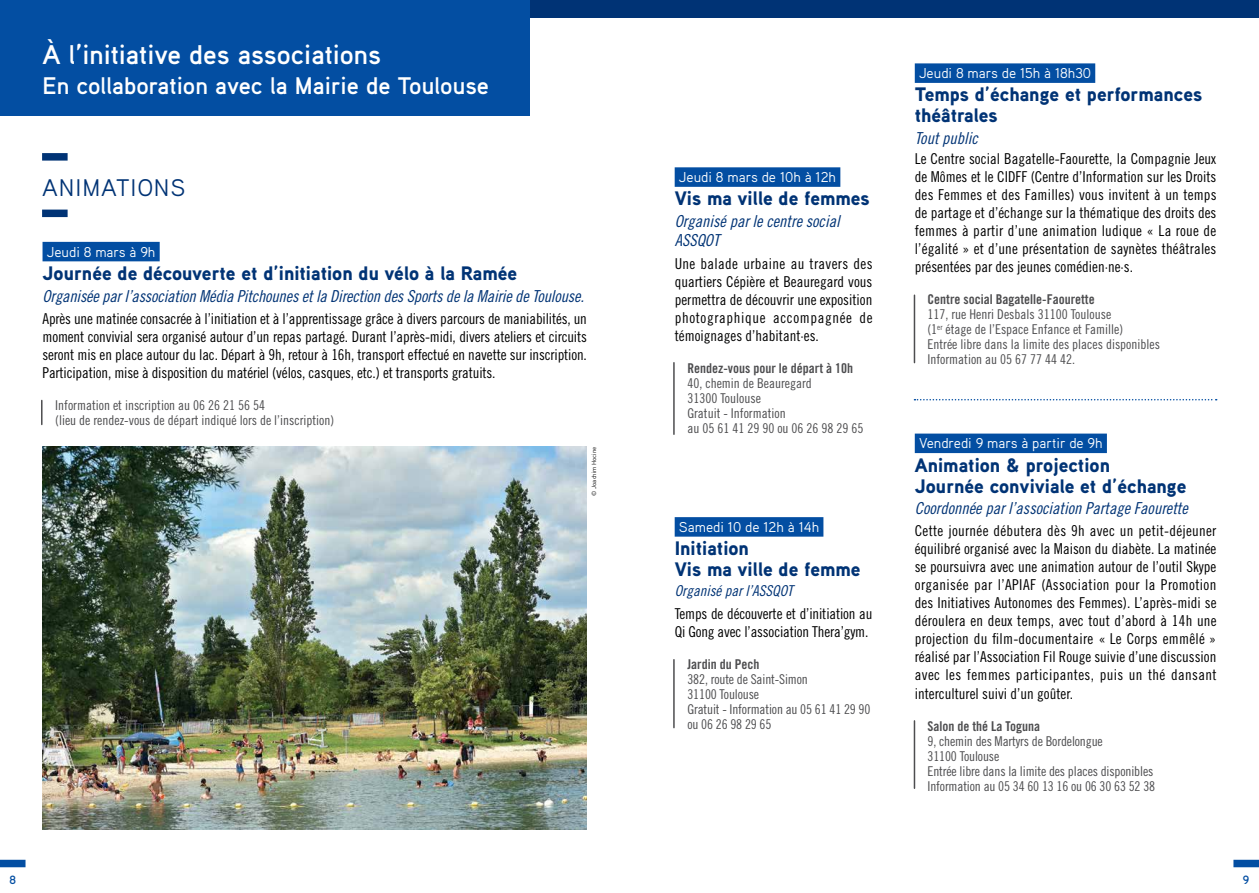
<style>
.page{position:relative;width:1259px;height:893px;background:#fff}
.page>*{position:absolute;margin:0;border:0;box-sizing:border-box;transform-origin:0 0}
.t1{font:700 27px "Aaux Pro";color:#fff}
.t2{font:700 24px "Aaux Pro";color:#fff}
.t3{font:24px "Aaux Pro";letter-spacing:.04em;color:#003375}
.t4{font:900 19.5px/21px "Aaux Pro";color:#003375}
.t5{font:16.5px/19.5px "Trade Gothic Cond Eighteen Obl";color:#003375}
.t6{font:15px/18px "Trade Gothic Cond Eighteen";color:#000;text-align:justify}
.t7{font:15px "Trade Gothic Cond Eighteen Obl";color:#003375}
.t8{font:14.25px "Aaux Pro";color:#fff}
.t9{font:13.5px/15px "Trade Gothic Cond Eighteen";color:#4d4d4f}
.t10{font:13.5px "Trade Gothic Bold Cond Twenty";color:#4d4d4f}
.t11{font:700 12px "Aaux Pro";color:#034ea2}
.t12{font:6px "DIN";color:#000}
</style>
<div class="page">
<div style="left:43px;top:242px;width:117px;height:19px;background:#034ea2"></div>
<hr style="left:41px;top:400px;width:2px;height:24px;background:#4d4d4f">
<hr style="left:913px;top:721px;width:2px;height:67px;background:#4d4d4f">
<div style="left:674px;top:167px;width:166px;height:20px;background:#034ea2"></div>
<div style="left:674px;top:517px;width:149px;height:20px;background:#034ea2"></div>
<hr style="left:673px;top:363px;width:1px;height:71px;background:#4d4d4f">
<hr style="left:673px;top:660px;width:1px;height:68px;background:#4d4d4f">
<div style="left:914px;top:63px;width:181px;height:20px;background:#034ea2"></div>
<div style="left:914px;top:434px;width:193px;height:19px;background:#034ea2"></div>
<div style="left:42px;top:210px;width:26px;height:7px;background:#003375"></div>
<div style="left:42px;top:153px;width:26px;height:8px;background:#003375"></div>
<hr style="left:913px;top:295px;width:2px;height:68px;background:#4d4d4f">
<img style="left:43px;top:446px;width:544px;height:383px">
<svg style="left:914px;top:399px;width:302px;height:1px"></svg>
<div style="left:0;top:0;width:1259px;height:18px;background:#003375"></div>
<div style="left:1233px;top:860px;width:26px;height:7px;background:#034ea2"></div>
<div style="left:0;top:860px;width:26px;height:7px;background:#034ea2"></div>
<div style="left:0;top:0;width:529px;height:116px;background:#034ea2"></div>
<h1 class="t1" style="left:43px;top:37px;width:340px">À l’initiative des associations</h1>
<h2 class="t2" style="left:43px;top:70px;width:448px">En collaboration avec la Mairie de Toulouse</h2>
<h2 class="t3" style="left:42px;top:172px;width:145px">ANIMATIONS</h2>
<p class="t8" style="left:47px;top:243px;width:110px">Jeudi 8 mars à 9h</p>
<h3 class="t4" style="left:43px;top:262px;width:476px">Journée de découverte et d’initiation du vélo à la Ramée</h3>
<p class="t5" style="left:43px;top:286px;width:543px">Organisée par l’association Média Pitchounes et la Direction des Sports de la Mairie de Toulouse.</p>
<p class="t6" style="left:43px;top:309px;width:546px">Après une matinée consacrée à l’initiation et à l’apprentissage grâce à divers parcours de maniabilités, un moment convivial sera organisé autour d’un repas partagé. Durant l’après-midi, divers ateliers et circuits seront mis en place autour du lac. Départ à 9h, retour à 16h, transport effectué en navette sur inscription.<br>Participation, mise à disposition du matériel (vélos, casques, etc.) et transports gratuits.</p>
<p class="t9" style="left:55px;top:397px;width:280px">Information et inscription au 06 26 21 56 54<br>(lieu de rendez-vous de départ indiqué lors de l’inscription)</p>
<p class="t12" style="left:590px;top:496px;width:51px;rotate:-90deg">© Joachim Hocine</p>
<p class="t8" style="left:679px;top:168px;width:159px">Jeudi 8 mars de 10h à 12h</p>
<h3 class="t4" style="left:674px;top:187px;width:196px">Vis ma ville de femmes</h3>
<p class="t5" style="left:674px;top:211px;width:166px">Organisé par le centre social<br>ASSQOT</p>
<p class="t6" style="left:674px;top:254px;width:199px">Une balade urbaine au travers des quartiers Cépière et Beauregard vous permettra de découvrir une exposition photographique accompagnée de témoignages d’habitant·es.</p>
<p class="t10" style="left:687px;top:360px;width:167px">Rendez-vous pour le départ à 10h</p>
<p class="t9" style="left:687px;top:375px;width:178px">40, chemin de Beauregard<br>31300 Toulouse<br>Gratuit - Information<br>au 05 61 41 29 90 ou 06 26 98 29 65</p>
<p class="t8" style="left:679px;top:518px;width:142px">Samedi 10 de 12h à 14h</p>
<h3 class="t4" style="left:674px;top:537px;width:187px">Initiation<br>Vis ma ville de femme</h3>
<p class="t7" style="left:674px;top:582px;width:120px">Organisé par l’ASSQOT</p>
<p class="t6" style="left:674px;top:604px;width:199px">Temps de découverte et d’initiation au<br>Qi Gong avec l’association Thera’gym.</p>
<p class="t10" style="left:687px;top:655px;width:73px">Jardin du Pech</p>
<p class="t9" style="left:687px;top:671px;width:185px">382, route de Saint-Simon<br>31100 Toulouse<br>Gratuit - Information au 05 61 41 29 90 ou 06 26 98 29 65</p>
<p class="t8" style="left:919px;top:64px;width:173px">Jeudi 8 mars de 15h à 18h30</p>
<h3 class="t4" style="left:914px;top:83px;width:289px">Temps d’échange et performances théâtrales</h3>
<p class="t5" style="left:914px;top:128px;width:65px">Tout public</p>
<p class="t6" style="left:914px;top:150px;width:303px">Le Centre social Bagatelle-Faourette, la Compagnie Jeux de Mômes et le CIDFF (Centre d’Information sur les Droits des Femmes et des Familles) vous invitent à un temps de partage et d’échange sur la thématique des droits des femmes à partir d’une animation ludique « La roue de l’égalité » et d’une présentation de saynètes théâtrales présentées par des jeunes comédien·ne·s.</p>
<p class="t10" style="left:927px;top:291px;width:169px">Centre social Bagatelle-Faourette</p>
<p class="t9" style="left:927px;top:307px;width:234px">117, rue Henri Desbals 31100 Toulouse<br>(1<sup>er</sup> étage de l’Espace Enfance et Famille)<br>Entrée libre dans la limite des places disponibles Information au 05 67 77 44 42.</p>
<p class="t8" style="left:919px;top:434px;width:185px">Vendredi 9 mars à partir de 9h</p>
<h3 class="t4" style="left:914px;top:454px;width:273px">Animation &amp; projection<br>Journée conviviale et d’échange</h3>
<p class="t5" style="left:914px;top:498px;width:275px">Coordonnée par l’association Partage Faourette</p>
<p class="t6" style="left:914px;top:522px;width:303px">Cette journée débutera dès 9h avec un petit-déjeuner équilibré organisé avec la Maison du diabète. La matinée se poursuivra avec une animation autour de l’outil Skype organisée par l’APIAF (Association pour la Promotion des Initiatives Autonomes des Femmes). L’après-midi se déroulera en deux temps, avec tout d’abord à 14h une projection du film-documentaire « Le Corps emmêlé » réalisé par l’Association Fil Rouge suivie d’une discussion avec les femmes participantes, puis un thé dansant interculturel suivi d’un goûter.</p>
<p class="t10" style="left:927px;top:717px;width:114px">Salon de thé La Toguna</p>
<p class="t9" style="left:927px;top:733px;width:229px">9, chemin des Martyrs de Bordelongue<br>31100 Toulouse<br>Entrée libre dans la limite des places disponibles Information au 05 34 60 13 16 ou 06 30 63 52 38</p>
<p class="t11" style="left:9px;top:873px;width:8px">8</p>
<p class="t11" style="left:1243px;top:873px;width:8px">9</p>
</div>
